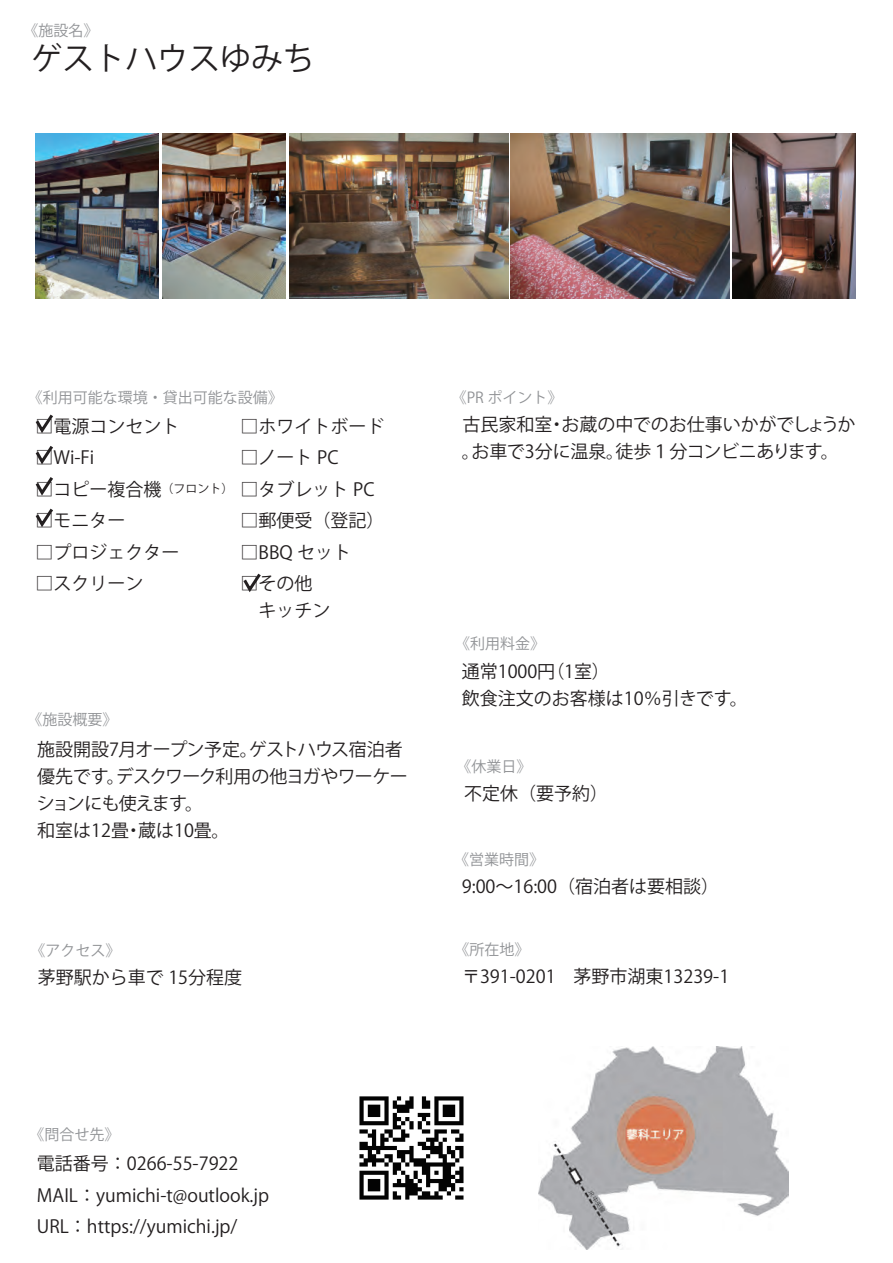
<style>
.page{position:relative;width:893px;height:1263px;background:#fff}
.page>*{position:absolute;margin:0;border:0;box-sizing:border-box;transform-origin:0 0}
.t1{font:31.5px "Koz Go Pr 6 N";color:#231f20}
.t2{font:18px/27px "Koz Go Pr 6 N";color:#231f20}
.t3{font:18px/27px "Koz Go Pr 6 N";letter-spacing:-.03em;color:#231f20}
.t4{font:15px "Koz Go Pr 6 N";color:#919396}
.s1{font-size:12px}
</style>
<div class="page">
<img style="left:538px;top:1046px;width:250px;height:203px">
<svg style="left:35px;top:414px;width:18px;height:19px"></svg>
<svg style="left:35px;top:446px;width:18px;height:19px"></svg>
<svg style="left:35px;top:477px;width:18px;height:19px"></svg>
<svg style="left:35px;top:508px;width:18px;height:19px"></svg>
<svg style="left:243px;top:573px;width:18px;height:19px"></svg>
<img style="left:35px;top:134px;width:124px;height:164px">
<img style="left:162px;top:134px;width:123px;height:164px">
<img style="left:289px;top:134px;width:219px;height:164px">
<img style="left:511px;top:134px;width:219px;height:164px">
<img style="left:732px;top:134px;width:124px;height:164px">
<img style="left:359px;top:1096px;width:105px;height:104px">
<p class="t4" style="left:23px;top:22px;width:77px">《施設名》</p>
<h1 class="t1" style="left:31px;top:41px;width:285px">ゲストハウスゆみち</h1>
<p class="t4" style="left:28px;top:389px;width:256px">《利用可能な環境・貸出可能な設備》</p>
<p class="t2" style="left:241px;top:413px;width:145px">□ホワイトボード</p>
<p class="t2" style="left:241px;top:444px;width:99px">□ノート PC</p>
<p class="t2" style="left:35px;top:413px;width:146px">□電源コンセント</p>
<p class="t2" style="left:35px;top:444px;width:60px">□Wi-Fi</p>
<p class="t2" style="left:35px;top:476px;width:341px">□コピー複合機<span class="s1">（フロント）</span> □タブレット PC</p>
<p class="t2" style="left:35px;top:507px;width:92px">□モニター</p>
<p class="t2" style="left:35px;top:539px;width:146px">□プロジェクター</p>
<p class="t2" style="left:35px;top:570px;width:110px">□スクリーン</p>
<p class="t2" style="left:241px;top:507px;width:145px">□郵便受（登記）</p>
<p class="t2" style="left:241px;top:539px;width:112px">□BBQ セット</p>
<p class="t2" style="left:241px;top:570px;width:91px">□その他　キッチン</p>
<p class="t4" style="left:27px;top:711px;width:91px">《施設概要》</p>
<p class="t3" style="left:37px;top:736px;width:372px">施設開設7月オープン予定。ゲストハウス宿泊者優先です。デスクワーク利用の他ヨガやワーケーションにも使えます。<br>和室は12畳・蔵は10畳。</p>
<p class="t4" style="left:452px;top:389px;width:112px">《PR ポイント》</p>
<p class="t2" style="left:462px;top:411px;width:395px">古民家和室・お蔵の中でのお仕事いかがでしょうか。お車で3分に温泉。徒歩１分コンビニあります。</p>
<p class="t4" style="left:455px;top:635px;width:91px">《利用料金》</p>
<p class="t2" style="left:462px;top:658px;width:288px">通常1000円（1室）<br>飲食注文のお客様は10％引きです。</p>
<p class="t4" style="left:457px;top:758px;width:76px">《休業日》</p>
<p class="t2" style="left:464px;top:780px;width:145px">不定休（要予約）</p>
<p class="t4" style="left:454px;top:851px;width:91px">《営業時間》</p>
<p class="t2" style="left:462px;top:873px;width:259px">9:00～16:00（宿泊者は要相談）</p>
<p class="t4" style="left:30px;top:942px;width:92px">《アクセス》</p>
<p class="t4" style="left:454px;top:941px;width:76px">《所在地》</p>
<p class="t2" style="left:38px;top:964px;width:206px">茅野駅から車で 15分程度</p>
<p class="t2" style="left:462px;top:963px;width:269px">〒391-0201　茅野市湖東13239-1</p>
<p class="t4" style="left:29px;top:1126px;width:91px">《問合せ先》</p>
<p class="t2" style="left:37px;top:1148px;width:234px;line-height:31.5px">電話番号：0266-55-7922<br>MAIL：yumichi-t@outlook.jp<br>URL：https://yumichi.jp/</p>
</div>
